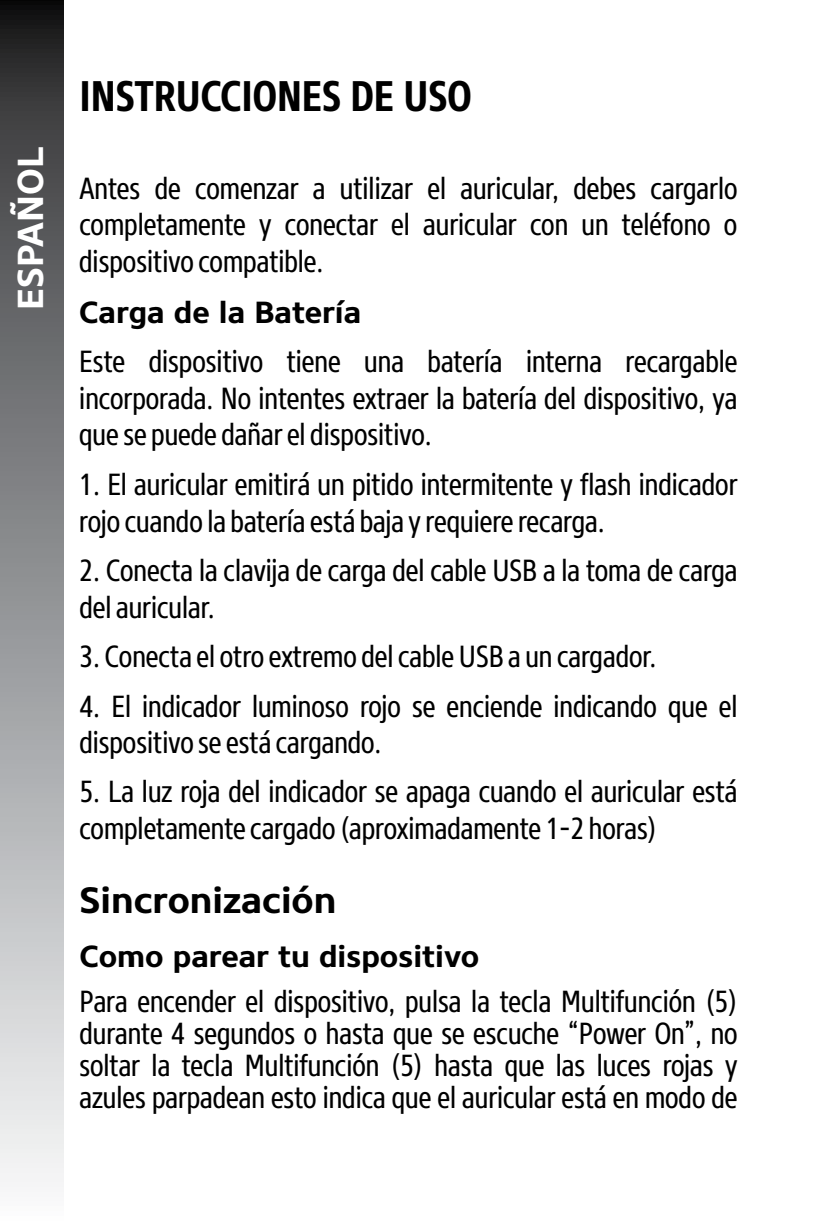
<style>
.page{position:relative;width:817px;height:1225px;background:#fff}
.page>*{position:absolute;margin:0;border:0;box-sizing:border-box;transform-origin:0 0}
.t1{font:700 42.8px "Core Sans N67 Cn";color:#000}
.t2{font:700 36.4px "Core Sans N65";color:#000}
.t3{font:700 36px "Core Sans N65";color:#fff}
.t4{font:30.4px/36.4px "Core Sans N47 Cn";color:#000}
.t5{font:700 30.4px "Core Sans N65";color:#000}
</style>
<div class="page">
<svg style="left:0;top:0;width:63px;height:1182px;background:#8f9092"></svg>
<p class="t3" style="left:7px;top:310px;width:164px;rotate:-90deg">ESPAÑOL</p>
<h1 class="t1" style="left:79px;top:68px;width:394px">INSTRUCCIONES DE USO</h1>
<p class="t4" style="left:79px;top:170px;width:659px;text-align:justify">Antes de comenzar a utilizar el auricular, debes cargarlo completamente y conectar el auricular con un teléfono o dispositivo compatible.</p>
<p class="t5" style="left:79px;top:292px;width:283px">Carga de la Batería</p>
<p class="t4" style="left:79px;top:343px;width:659px;text-align:justify">Este dispositivo tiene una batería interna recargable incorporada. No intentes extraer la batería del dispositivo, ya que se puede dañar el dispositivo.</p>
<p class="t4" style="left:79px;top:466px;width:659px">1. El auricular emitirá un pitido intermitente y flash indicador rojo cuando la batería está baja y requiere recarga.</p>
<p class="t4" style="left:79px;top:552px;width:659px">2. Conecta la clavija de carga del cable USB a la toma de carga del auricular.</p>
<p class="t4" style="left:79px;top:638px;width:578px">3. Conecta el otro extremo delcable USB a un cargador.</p>
<p class="t4" style="left:79px;top:687px;width:659px">4. El indicador luminoso rojo se enciende indicando que el dispositivo se está cargando.</p>
<p class="t4" style="left:79px;top:773px;width:659px">5. La luz roja del indicador se apaga cuando el auricular está completamente cargado (aproximadamente 1-2 horas)</p>
<p class="t2" style="left:79px;top:876px;width:258px">Sincronización</p>
<p class="t5" style="left:79px;top:936px;width:401px">Como parear tu dispositivo</p>
<p class="t4" style="left:79px;top:985px;width:659px;line-height:32px;text-align:justify">Para encender el dispositivo, pulsa la tecla Multifunción (5) durante 4 segundos o hasta que se escuche “Power On”, no soltar la tecla Multifunción (5) hasta que las luces rojas y azules parpadean esto indica que el auricular está en modo de</p>
</div>
